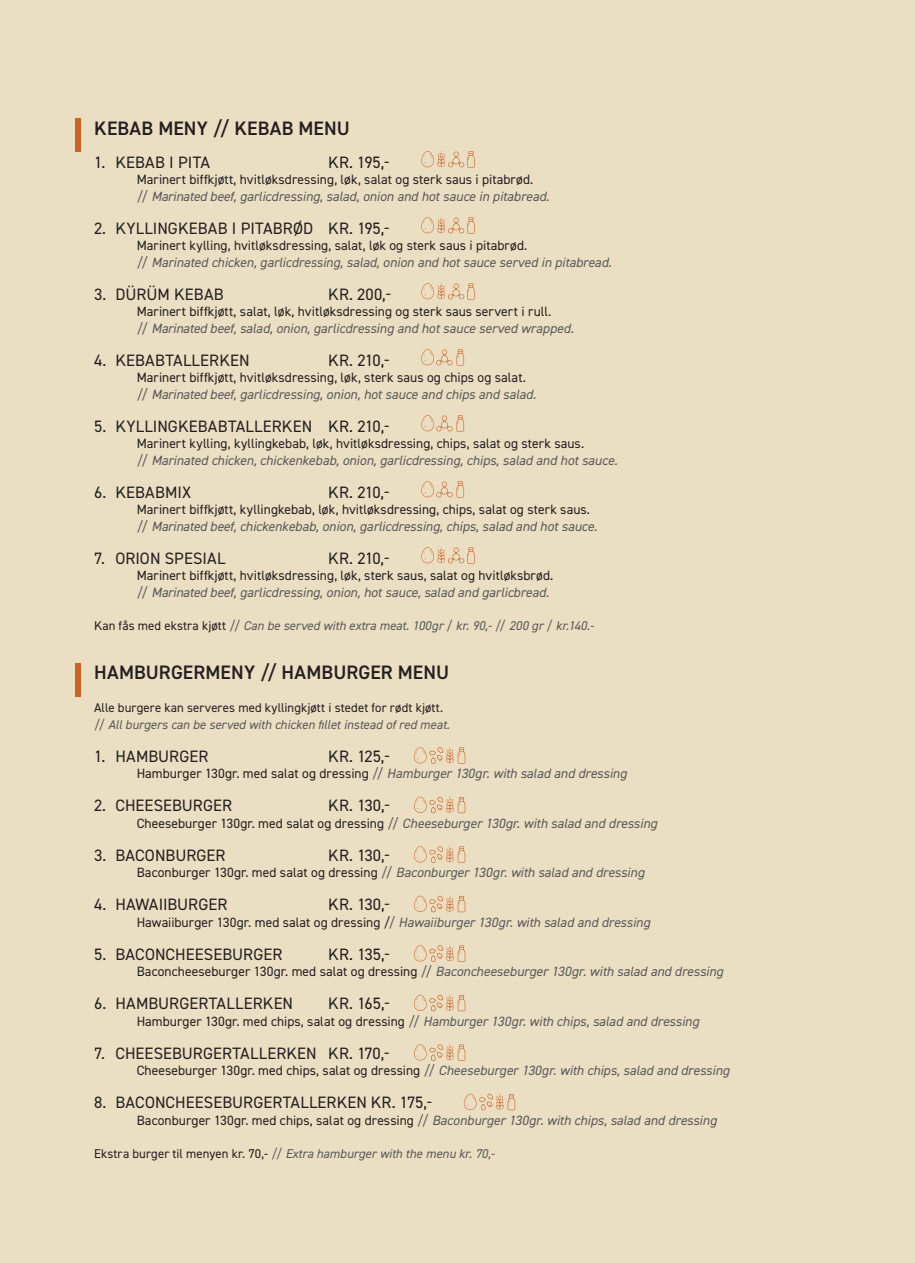
<style>
.page{position:relative;width:915px;height:1263px;background:#fff}
.page>*{position:absolute;margin:0;border:0;box-sizing:border-box;transform-origin:0 0}
.Små_overskrifter{font:600 19.5px "DIN2014";letter-spacing:.005em;color:#231f20}
.Meny_overskrift{font:16.5px "DIN2014";letter-spacing:.005em;color:#231f20}
.Menytekst_norsk{font:italic 13.5px "DIN2014";color:#57585a}
.Menytekst_engelsk{font:italic 13.5px "DIN2014";color:#57585a}
.Menytekst_norsk-2{font:13.5px "DIN2014";letter-spacing:.005em;color:#231f20}
.Ekstrainfo{font:italic 12.75px "DIN2014";color:#57585a}
.Ekstrainfo-2{font:12.75px "DIN2014";letter-spacing:.01em;color:#231f20}
.Menytekst_engelsk-2{font:italic 12.75px "DIN2014";color:#57585a}
.s1{font-style:normal;color:#231f20}
.s2{color:#231f20}
</style>
<div class="page">
<div style="left:0;top:0;width:914px;height:1263px;background:#eadfc2"></div>
<div style="left:75px;top:118px;width:6px;height:33px;background:#ce6123"></div>
<div style="left:75px;top:664px;width:6px;height:33px;background:#ce6123"></div>
<svg style="left:421px;top:151px;width:53px;height:17px"></svg>
<svg style="left:421px;top:283px;width:53px;height:17px"></svg>
<svg style="left:421px;top:547px;width:53px;height:17px"></svg>
<svg style="left:421px;top:217px;width:53px;height:17px"></svg>
<svg style="left:421px;top:349px;width:43px;height:17px"></svg>
<svg style="left:421px;top:415px;width:43px;height:17px"></svg>
<svg style="left:421px;top:481px;width:43px;height:17px"></svg>
<svg style="left:414px;top:747px;width:51px;height:17px"></svg>
<svg style="left:414px;top:945px;width:51px;height:17px"></svg>
<svg style="left:414px;top:846px;width:51px;height:17px"></svg>
<svg style="left:414px;top:1044px;width:51px;height:17px"></svg>
<svg style="left:414px;top:797px;width:51px;height:16px"></svg>
<svg style="left:414px;top:995px;width:51px;height:16px"></svg>
<svg style="left:414px;top:896px;width:51px;height:16px"></svg>
<svg style="left:463px;top:1094px;width:52px;height:16px"></svg>
<p class="Små_overskrifter" style="left:94px;top:115px;width:257px">KEBAB MENY // KEBAB MENU</p>
<p class="Meny_overskrift" style="left:94px;top:152px;width:117px">1. KEBAB I PITA</p>
<p class="Meny_overskrift" style="left:328px;top:152px;width:63px">KR. 195,-</p>
<p class="Menytekst_norsk-2" style="left:137px;top:171px;width:398px">Marinert biffkjøtt, hvitløksdressing, løk, salat og sterk saus i pitabrød.</p>
<p class="Menytekst_engelsk" style="left:137px;top:187px;width:414px">// Marinated beef, garlicdressing, salad, onion and hot sauce in pitabread.</p>
<p class="Meny_overskrift" style="left:94px;top:218px;width:297px">2. KYLLINGKEBAB I PITABRØD KR. 195,-</p>
<p class="Menytekst_norsk-2" style="left:137px;top:237px;width:392px">Marinert kylling, hvitløksdressing, salat, løk og sterk saus i pitabrød.</p>
<p class="Menytekst_engelsk" style="left:137px;top:253px;width:476px">// Marinated chicken, garlicdressing, salad, onion and hot sauce served in pitabread.</p>
<p class="Meny_overskrift" style="left:94px;top:284px;width:131px">3. DÜRÜM KEBAB</p>
<p class="Meny_overskrift" style="left:328px;top:284px;width:64px">KR. 200,-</p>
<p class="Menytekst_norsk-2" style="left:137px;top:303px;width:416px">Marinert biffkjøtt, salat, løk, hvitløksdressing og sterk saus servert i rull.</p>
<p class="Menytekst_engelsk" style="left:137px;top:319px;width:438px">// Marinated beef, salad, onion, garlicdressing and hot sauce served wrapped.</p>
<p class="Meny_overskrift" style="left:94px;top:350px;width:157px">4. KEBABTALLERKEN</p>
<p class="Meny_overskrift" style="left:328px;top:350px;width:63px">KR. 210,-</p>
<p class="Menytekst_norsk-2" style="left:137px;top:369px;width:390px">Marinert biffkjøtt, hvitløksdressing, løk, sterk saus og chips og salat.</p>
<p class="Menytekst_engelsk" style="left:137px;top:385px;width:401px">// Marinated beef, garlicdressing, onion, hot sauce and chips and salad.</p>
<p class="Meny_overskrift" style="left:94px;top:416px;width:296px">5. KYLLINGKEBABTALLERKEN KR. 210,-</p>
<p class="Menytekst_norsk-2" style="left:137px;top:435px;width:449px">Marinert kylling, kyllingkebab, løk, hvitløksdressing, chips, salat og sterk saus.</p>
<p class="Menytekst_engelsk" style="left:137px;top:451px;width:482px">// Marinated chicken, chickenkebab, onion, garlicdressing, chips, salad and hot sauce.</p>
<p class="Meny_overskrift" style="left:94px;top:482px;width:98px">6. KEBABMIX</p>
<p class="Meny_overskrift" style="left:328px;top:482px;width:63px">KR. 210,-</p>
<p class="Menytekst_norsk-2" style="left:137px;top:501px;width:455px">Marinert biffkjøtt, kyllingkebab, løk, hvitløksdressing, chips, salat og sterk saus.</p>
<p class="Menytekst_engelsk" style="left:137px;top:517px;width:462px">// Marinated beef, chickenkebab, onion, garlicdressing, chips, salad and hot sauce.</p>
<p class="Meny_overskrift" style="left:94px;top:548px;width:133px">7. ORION SPESIAL</p>
<p class="Meny_overskrift" style="left:328px;top:548px;width:63px">KR. 210,-</p>
<p class="Menytekst_norsk-2" style="left:137px;top:567px;width:418px">Marinert biffkjøtt, hvitløksdressing, løk, sterk saus, salat og hvitløksbrød.</p>
<p class="Menytekst_engelsk" style="left:137px;top:583px;width:414px">// Marinated beef, garlicdressing, onion, hot sauce, salad and garlicbread.</p>
<p class="Ekstrainfo" style="left:94px;top:617px;width:501px"><span class="s1">Kan fås med ekstra kjøtt</span> // Can be served with extra meat. 100gr / kr. 90,- // 200 gr / kr.140.-</p>
<p class="Små_overskrifter" style="left:94px;top:659px;width:356px">HAMBURGERMENY // HAMBURGER MENU</p>
<p class="Ekstrainfo-2" style="left:94px;top:700px;width:350px">Alle burgere kan serveres med kyllingkjøtt i stedet for rødt kjøtt.</p>
<p class="Menytekst_engelsk-2" style="left:94px;top:716px;width:357px">// All burgers can be served with chicken fillet instead of red meat.</p>
<p class="Meny_overskrift" style="left:94px;top:746px;width:116px">1. HAMBURGER</p>
<p class="Meny_overskrift" style="left:328px;top:746px;width:63px">KR. 125,-</p>
<p class="Menytekst_norsk" style="left:137px;top:765px;width:491px"><span class="s1">Hamburger 130gr. med salat og dressing</span> // Hamburger 130gr. with salad and dressing</p>
<p class="Meny_overskrift" style="left:94px;top:795px;width:139px">2. CHEESEBURGER</p>
<p class="Meny_overskrift" style="left:328px;top:795px;width:63px">KR. 130,-</p>
<p class="Menytekst_norsk" style="left:137px;top:814px;width:522px"><span class="s1">Cheeseburger 130gr. med salat og dressing</span> // Cheeseburger 130gr. with salad and dressing</p>
<p class="Meny_overskrift" style="left:94px;top:845px;width:133px">3. BACONBURGER</p>
<p class="Meny_overskrift" style="left:328px;top:845px;width:63px">KR. 130,-</p>
<p class="Menytekst_norsk" style="left:137px;top:864px;width:509px"><span class="s1">Baconburger 130gr. med salat og dressing</span> // Baconburger 130gr. with salad and dressing</p>
<p class="Meny_overskrift" style="left:94px;top:894px;width:135px">4. HAWAIIBURGER</p>
<p class="Meny_overskrift" style="left:328px;top:894px;width:63px">KR. 130,-</p>
<p class="Menytekst_norsk" style="left:137px;top:913px;width:514px"><span class="s1">Hawaiiburger 130gr. med salat og dressing</span> <span class="s2">/</span>/ Hawaiiburger 130gr. with salad and dressing</p>
<p class="Meny_overskrift" style="left:94px;top:944px;width:190px">5. BACONCHEESEBURGER</p>
<p class="Meny_overskrift" style="left:328px;top:944px;width:63px">KR. 135,-</p>
<p class="Menytekst_norsk" style="left:137px;top:963px;width:588px"><span class="s1">Baconcheeseburger 130gr. med salat og dressing</span> // Baconcheeseburger 130gr. with salad and dressing</p>
<p class="Meny_overskrift" style="left:94px;top:993px;width:200px">6. HAMBURGERTALLERKEN</p>
<p class="Meny_overskrift" style="left:328px;top:993px;width:63px">KR. 165,-</p>
<p class="Menytekst_norsk" style="left:137px;top:1012px;width:563px"><span class="s1">Hamburger 130gr. med chips, salat og dressing</span> // Hamburger 130gr. with chips, salad and dressing</p>
<p class="Meny_overskrift" style="left:94px;top:1043px;width:297px">7. CHEESEBURGERTALLERKEN KR. 170,-</p>
<p class="Menytekst_norsk" style="left:137px;top:1062px;width:594px"><span class="s1">Cheeseburger 130gr. med chips, salat og dressing</span> // Cheeseburger 130gr. with chips, salad and dressing</p>
<p class="Meny_overskrift" style="left:94px;top:1092px;width:339px">8. BACONCHEESEBURGERTALLERKEN KR. 175,-</p>
<p class="Menytekst_norsk" style="left:137px;top:1111px;width:581px"><span class="s1">Baconburger 130gr. med chips, salat og dressing</span> // Baconburger 130gr. with chips, salad and dressing</p>
<p class="Ekstrainfo" style="left:94px;top:1145px;width:402px"><span class="s1">Ekstra burger til menyen kr. 70,-</span> // Extra hamburger with the menu kr. 70,-</p>
</div>
